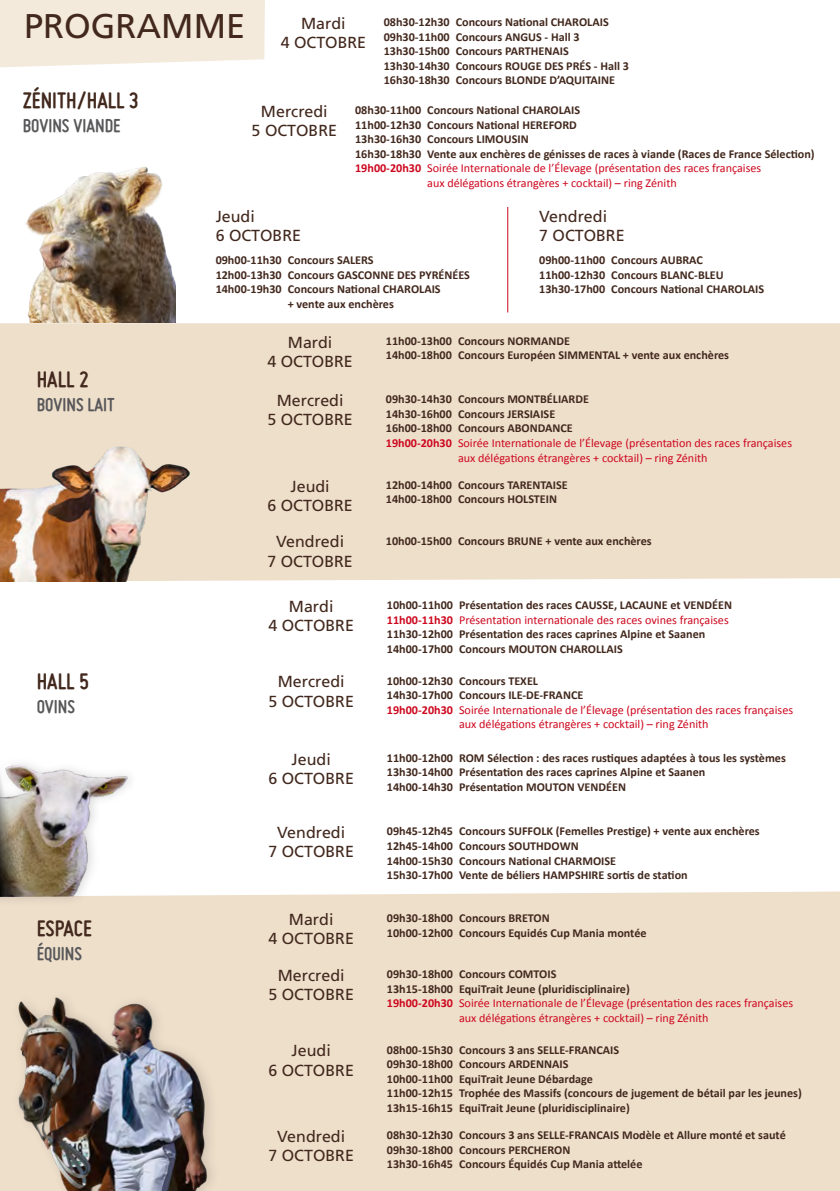
<style>
.page{position:relative;width:840px;height:1191px;background:#fff}
.page>*{position:absolute;margin:0;border:0;box-sizing:border-box;transform-origin:0 0}
.t1{font:34.2px "Frutiger";color:#42281d}
.t2{font:700 24px "Miso";color:#42281d}
.t3{font:700 20px "Miso";color:#58585a}
.t4{font:16px/19.2px "Frutiger";color:#42281d;text-align:center}
.t5{font:700 12.2px/14.6px "Calibri";color:#42281d}
.t6{font:12.2px "Calibri";color:#cd071e}
.s1{font-weight:700}
.s2{color:#cd071e}
.s3{font-weight:400;color:#cd071e}
</style>
<div class="page">
<div style="left:0;top:891px;width:839px;height:300px;background:#eedfcb"></div>
<div style="left:0;top:0;width:265px;height:67px;background:#f4eadc"></div>
<div style="left:0;top:323px;width:839px;height:258px;background:#eedfcb"></div>
<img style="left:25px;top:167px;width:150px;height:155px">
<img style="left:0;top:443px;width:196px;height:138px">
<img style="left:0;top:991px;width:230px;height:200px">
<div style="left:0;top:753px;width:139px;height:154px;background:#000;opacity:.15"></div>
<img style="left:0;top:763px;width:132px;height:134px">
<hr style="left:507px;top:207px;width:1px;height:105px;background:#cd071e">
<h1 class="t1" style="left:24px;top:6px;width:222px">PROGRAMME</h1>
<h3 class="t4" style="left:280px;top:14px;width:87px">Mardi<br>4 OCTOBRE</h3>
<p class="t5" style="left:383px;top:15px;width:246px">08h30-12h30 Concours National CHAROLAIS 09h30-11h00 Concours ANGUS - Hall 3<br>13h30-15h00 Concours PARTHENAIS 13h30-14h30 Concours ROUGE DES PRÉS - Hall 3<br>16h30-18h30 Concours BLONDE D’AQUITAINE</p>
<h3 class="t4" style="left:251px;top:102px;width:87px">Mercredi<br>5 OCTOBRE</h3>
<p class="t5" style="left:355px;top:103px;width:226px">08h30-11h00 Concours National CHAROLAIS</p>
<h2 class="t2" style="left:23px;top:87px;width:118px">ZÉNITH/HALL 3</h2>
<h3 class="t3" style="left:23px;top:114px;width:99px">BOVINS VIANDE</h3>
<p class="t5" style="left:355px;top:117px;width:223px">11h00-12h30 Concours National HEREFORD</p>
<p class="t5" style="left:355px;top:132px;width:175px">13h30-16h30 Concours LIMOUSIN</p>
<p class="t5" style="left:355px;top:146px;width:461px">16h30-18h30 Vente aux enchères de génisses de races à viande (Races de France Sélection)</p>
<p class="t6" style="left:355px;top:160px;width:407px"><span class="s1">19h00-20h30</span> Soirée Internationale de l’Élevage (présentation des races françaises</p>
<p class="t6" style="left:427px;top:175px;width:251px">aux délégations étrangères + cocktail) – ring Zénith</p>
<h3 class="t4" style="left:215px;top:207px;width:87px;text-align:left">Jeudi<br>6 OCTOBRE</h3>
<p class="t5" style="left:215px;top:253px;width:159px">09h00-11h30 Concours SALERS</p>
<p class="t5" style="left:215px;top:267px;width:256px">12h00-13h30 Concours GASCONNE DES PYRÉNÉES</p>
<p class="t5" style="left:215px;top:282px;width:226px">14h00-19h30 Concours National CHAROLAIS</p>
<p class="t5" style="left:287px;top:297px;width:108px">+ vente aux enchères</p>
<h3 class="t4" style="left:539px;top:207px;width:87px;text-align:left">Vendredi<br>7 OCTOBRE</h3>
<p class="t5" style="left:539px;top:253px;width:226px">09h00-11h00 Concours AUBRAC<br>11h00-12h30 Concours BLANC-BLEU<br>13h30-17h00 Concours National CHAROLAIS</p>
<h2 class="t2" style="left:37px;top:365px;width:54px">HALL 2</h2>
<h3 class="t3" style="left:37px;top:393px;width:79px">BOVINS LAIT</h3>
<h2 class="t2" style="left:37px;top:667px;width:54px">HALL 5</h2>
<h3 class="t3" style="left:37px;top:695px;width:40px">OVINS</h3>
<h2 class="t2" style="left:37px;top:914px;width:57px">ESPACE</h2>
<h3 class="t3" style="left:37px;top:942px;width:47px">ÉQUINS</h3>
<h3 class="t4" style="left:267px;top:333px;width:87px">Mardi<br>4 OCTOBRE</h3>
<h3 class="t4" style="left:267px;top:391px;width:87px">Mercredi<br>5 OCTOBRE</h3>
<p class="t5" style="left:386px;top:333px;width:344px">11h00-13h00 Concours NORMANDE<br>14h00-18h00 Concours Européen SIMMENTAL + vente aux enchères</p>
<p class="t5" style="left:386px;top:392px;width:204px">09h30-14h30 Concours MONTBÉLIARDE</p>
<p class="t5" style="left:386px;top:406px;width:171px">14h30-16h00 Concours JERSIAISE</p>
<p class="t5" style="left:386px;top:421px;width:188px">16h00-18h00 Concours ABONDANCE</p>
<p class="t6" style="left:386px;top:435px;width:407px"><span class="s1">19h00-20h30</span> Soirée Internationale de l’Élevage (présentation des races françaises</p>
<p class="t6" style="left:458px;top:450px;width:251px">aux délégations étrangères + cocktail) – ring Zénith</p>
<h3 class="t4" style="left:267px;top:477px;width:87px">Jeudi<br>6 OCTOBRE</h3>
<h3 class="t4" style="left:276px;top:532px;width:69px">Vendredi</h3>
<p class="t5" style="left:386px;top:533px;width:267px">10h00-15h00 Concours BRUNE + vente aux enchères</p>
<h3 class="t4" style="left:267px;top:551px;width:87px">7 OCTOBRE</h3>
<p class="t5" style="left:386px;top:477px;width:183px">12h00-14h00 Concours TARENTAISE<br>14h00-18h00 Concours HOLSTEIN</p>
<h3 class="t4" style="left:268px;top:597px;width:87px">Mardi<br>4 OCTOBRE</h3>
<p class="t5" style="left:387px;top:598px;width:346px">10h00-11h00 Présentation des races CAUSSE, LACAUNE et VENDÉEN <span class="s2">11h00-11h30</span> <span class="s3">Présentation internationale des races ovines françaises </span>11h30-12h00 Présentation des races caprines Alpine et Saanen 14h00-17h00 Concours MOUTON CHAROLLAIS</p>
<h3 class="t4" style="left:268px;top:672px;width:87px">Mercredi<br>5 OCTOBRE</h3>
<p class="t5" style="left:387px;top:673px;width:152px">10h00-12h30 Concours TEXEL</p>
<p class="t5" style="left:387px;top:687px;width:198px">14h30-17h00 Concours ILE-DE-FRANCE</p>
<p class="t6" style="left:387px;top:702px;width:407px"><span class="s1">19h00-20h30</span> Soirée Internationale de l’Élevage (présentation des races françaises</p>
<p class="t6" style="left:459px;top:716px;width:251px">aux délégations étrangères + cocktail) – ring Zénith</p>
<h3 class="t4" style="left:268px;top:749px;width:87px">Jeudi<br>6 OCTOBRE</h3>
<p class="t5" style="left:387px;top:750px;width:400px">11h00-12h00 ROM Sélection : des races rustiques adaptées à tous les systèmes<br>13h30-14h00 Présentation des races caprines Alpine et Saanen<br>14h00-14h30 Présentation MOUTON VENDÉEN</p>
<h3 class="t4" style="left:268px;top:823px;width:87px">Vendredi<br>7 OCTOBRE</h3>
<p class="t5" style="left:387px;top:824px;width:374px">09h45-12h45 Concours SUFFOLK (Femelles Prestige) + vente aux enchères 12h45-14h00 Concours SOUTHDOWN<br>14h00-15h30 Concours National CHARMOISE<br>15h30-17h00 Vente de béliers HAMPSHIRE sortis de station</p>
<h3 class="t4" style="left:268px;top:910px;width:87px">Mardi<br>4 OCTOBRE</h3>
<p class="t5" style="left:387px;top:910px;width:261px">09h30-18h00 Concours BRETON<br>10h00-12h00 Concours Equidés Cup Mania montée</p>
<h3 class="t4" style="left:268px;top:966px;width:87px">Mercredi<br>5 OCTOBRE</h3>
<p class="t5" style="left:387px;top:967px;width:171px">09h30-18h00 Concours COMTOIS</p>
<p class="t5" style="left:387px;top:981px;width:244px">13h15-18h00 EquiTrait Jeune (pluridisciplinaire)</p>
<p class="t6" style="left:387px;top:995px;width:407px"><span class="s1">19h00-20h30</span> Soirée Internationale de l’Élevage (présentation des races françaises</p>
<p class="t6" style="left:459px;top:1010px;width:251px">aux délégations étrangères + cocktail) – ring Zénith</p>
<h3 class="t4" style="left:268px;top:1041px;width:87px">Jeudi<br>6 OCTOBRE</h3>
<p class="t5" style="left:387px;top:1042px;width:416px">08h00-15h30 Concours 3 ans SELLE-FRANCAIS<br>09h30-18h00 Concours ARDENNAIS<br>10h00-11h00 EquiTrait Jeune Débardage<br>11h00-12h15 Trophée des Massifs (concours de jugement de bétail par les jeunes)<br>13h15-16h15 EquiTrait Jeune (pluridisciplinaire)</p>
<h3 class="t4" style="left:268px;top:1127px;width:87px">Vendredi<br>7 OCTOBRE</h3>
<p class="t5" style="left:387px;top:1127px;width:400px">08h30-12h30 Concours 3 ans SELLE-FRANCAIS Modèle et Allure monté et sauté<br>09h30-18h00 Concours PERCHERON<br>13h30-16h45 Concours Équidés Cup Mania attelée</p>
</div>
